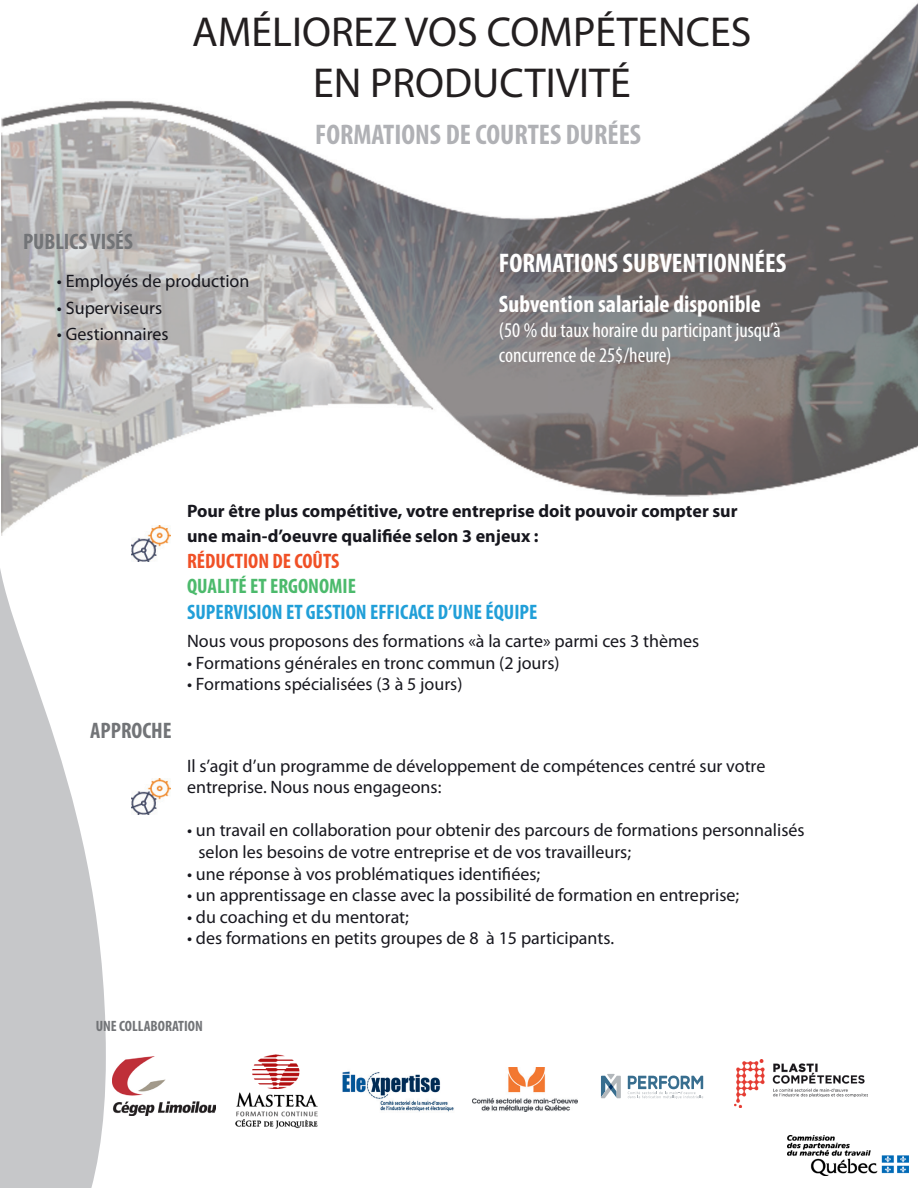
<style>
.page{position:relative;width:918px;height:1188px;background:#fff}
.page>*{position:absolute;margin:0;border:0;box-sizing:border-box;transform-origin:0 0}
.t1{font:42px "Myriad Pro";color:#231f20}
.t2{font:700 condensed 28.5px "Myriad Pro";color:#b0b1b5}
.t3{font:700 condensed 27px "Myriad Pro";color:#fff}
.t4{font:700 condensed 24px "Myriad Pro";color:#fff}
.t5{font:700 condensed 22.5px "Myriad Pro";color:#727477}
.t6{font:condensed 21px/25.2px "Myriad Pro";color:#fff}
.t7{font:700 condensed 21px "Myriad Pro";color:#219fd8}
.t8{font:700 condensed 21px "Myriad Pro";color:#4cba6c}
.t9{font:700 condensed 21px "Myriad Pro";color:#f05026}
.t10{font:18px/21.6px "Myriad Pro";color:#17171e}
.t11{font:700 18px/25.2px "Myriad Pro";color:#17171e}
.t12{font:700 condensed 15px "Myriad Pro";color:#727477}
</style>
<div class="page">
<img style="left:1px;top:3px;width:917px;height:533px">
<img style="left:734px;top:1059px;width:133px;height:48px">
<img style="left:113px;top:1056px;width:102px;height:59px">
<img style="left:342px;top:1071px;width:112px;height:41px">
<img style="left:235px;top:1055px;width:82px;height:74px">
<svg style="left:628px;top:1076px;width:75px;height:23px"></svg>
<svg style="left:601px;top:1074px;width:20px;height:24px"></svg>
<img style="left:787px;top:1136px;width:121px;height:40px">
<img style="left:473px;top:1067px;width:105px;height:45px">
<svg style="left:0;top:515px;width:106px;height:673px;fill:#c6c7c9"></svg>
<img style="left:132px;top:778px;width:38px;height:37px">
<img style="left:132px;top:525px;width:38px;height:37px">
<p class="t1" style="left:192px;top:7px;width:561px">AMÉLIOREZ VOS COMPÉTENCES</p>
<p class="t1" style="left:313px;top:57px;width:319px">EN PRODUCTIVITÉ</p>
<p class="t5" style="left:23px;top:227px;width:111px">PUBLICS VISÉS</p>
<p class="t10" style="left:57px;top:270px;width:194px">• Employés de production</p>
<p class="t10" style="left:57px;top:297px;width:107px">• Superviseurs</p>
<p class="t10" style="left:57px;top:322px;width:113px">• Gestionnaires</p>
<p class="t2" style="left:315px;top:116px;width:327px">FORMATIONS DE COURTES DURÉES</p>
<p class="t3" style="left:499px;top:246px;width:289px">FORMATIONS SUBVENTIONNÉES</p>
<p class="t4" style="left:499px;top:289px;width:263px">Subvention salariale disponible</p>
<p class="t6" style="left:499px;top:317px;width:284px">(50 % du taux horaire du participant jusqu’à concurrence de 25$/heure)</p>
<p class="t11" style="left:187px;top:498px;width:552px">Pour être plus compétitive, votre entreprise doit pouvoir compter sur une main-d’oeuvre qualifiée selon 3 enjeux :</p>
<p class="t5" style="left:90px;top:717px;width:83px">APPROCHE</p>
<p class="t9" style="left:187px;top:548px;width:154px">RÉDUCTION DE COÛTS</p>
<p class="t8" style="left:187px;top:573px;width:170px">QUALITÉ ET ERGONOMIE</p>
<p class="t7" style="left:187px;top:598px;width:352px">SUPERVISION ET GESTION EFFICACE D’UNE ÉQUIPE</p>
<p class="t10" style="left:187px;top:630px;width:514px">Nous vous proposons des formations «à la carte» parmi ces 3 thèmes</p>
<p class="t10" style="left:187px;top:651px;width:374px">• Formations générales en tronc commun (2 jours)</p>
<p class="t10" style="left:187px;top:673px;width:277px">• Formations spécialisées (3 à 5 jours)</p>
<p class="t10" style="left:187px;top:754px;width:580px">Il s’agit d’un programme de développement de compétences centré sur votre entreprise. Nous nous engageons:</p>
<p class="t10" style="left:199px;top:819px;width:608px;text-indent:-11px">• un travail en collaboration pour obtenir des parcours de formations personnalisés selon les besoins de votre entreprise et de vos travailleurs;</p>
<p class="t10" style="left:187px;top:862px;width:355px">• une réponse à vos problématiques identifiées;</p>
<p class="t10" style="left:187px;top:884px;width:554px">• un apprentissage en classe avec la possibilité de formation en entreprise;</p>
<p class="t10" style="left:187px;top:906px;width:223px">• du coaching et du mentorat;</p>
<p class="t10" style="left:187px;top:927px;width:429px">• des formations en petits groupes de 8 à 15 participants.</p>
<p class="t12" style="left:96px;top:1017px;width:109px">UNE COLLABORATION</p>
</div>
